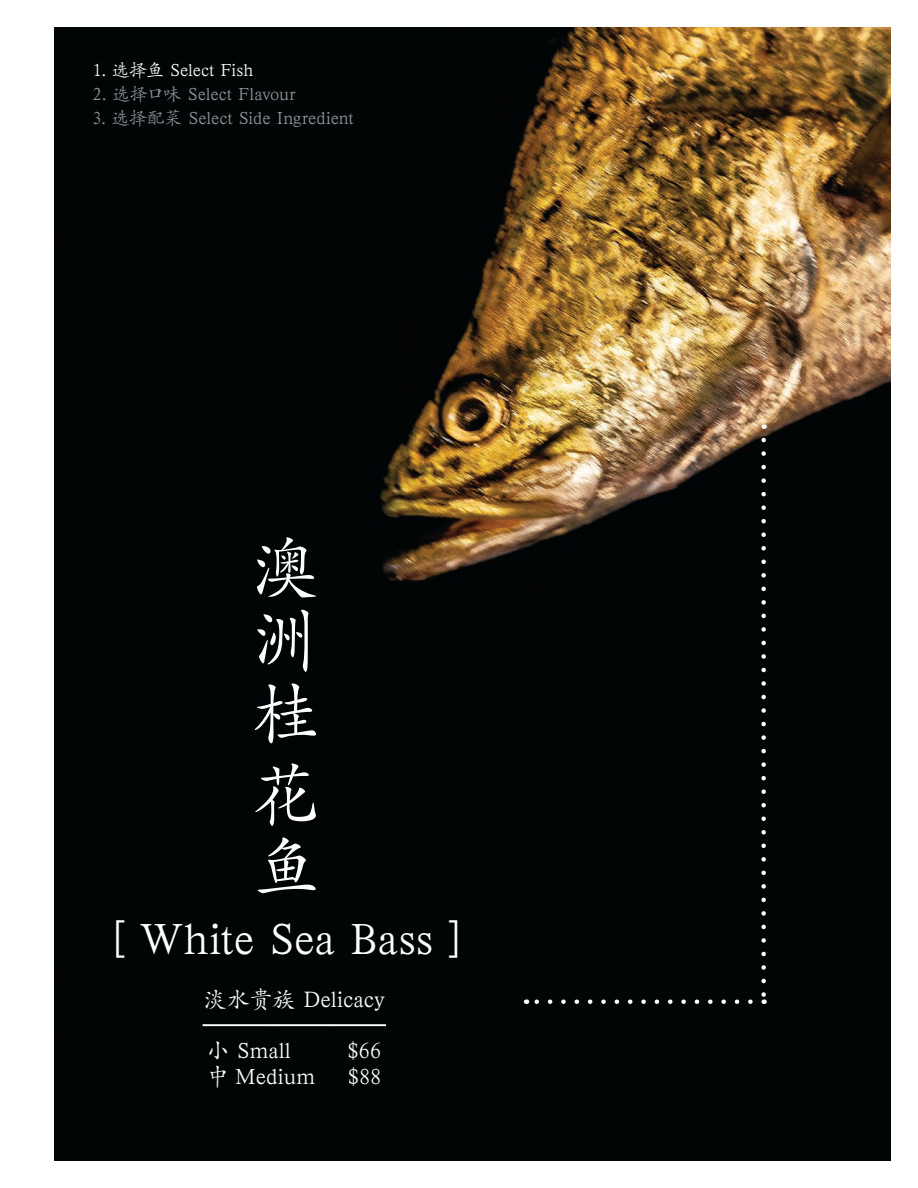
<style>
.page{position:relative;width:918px;height:1188px;background:#fff}
.page>*{position:absolute;margin:0;border:0;box-sizing:border-box;transform-origin:0 0}
.Fish-Chinese_Title{font:67.5px/72px "SIL Kai Reg Jian";color:#fff;text-align:justify}
.Fish-English_title{font:45px "SIL Kai Reg Jian";color:#fff}
.Detail_with_under-ru{font:22.95px "SIL Kai Reg Jian";color:#fff}
.Fish-Price{font:22.5px "SIL Kai Reg Jian";color:#fff}
.t1{font:18px "SIL Kai Reg Jian";letter-spacing:-.01em;color:#939598}
.t2{font:18px "SIL Kai Reg Jian";letter-spacing:-.005em;color:#fff}
</style>
<div class="page">
<img style="left:54px;top:27px;width:837px;height:1134px">
<hr style="left:203px;top:1024px;width:183px;height:2px;background:#fff">
<svg style="left:533px;top:999px;width:217px;height:5px"></svg>
<svg style="left:761px;top:440px;width:5px;height:564px"></svg>
<p class="t2" style="left:93px;top:58px;width:162px">1. 选择鱼 Select Fish</p>
<p class="t1" style="left:93px;top:82px;width:204px">2. 选择口味 Select Flavour</p>
<p class="t1" style="left:93px;top:106px;width:263px">3. 选择配菜 Select Side Ingredient</p>
<p class="Fish-Chinese_Title" style="left:253px;top:527px;width:69px">澳洲桂</p>
<p class="Fish-Chinese_Title" style="left:253px;top:754px;width:69px">花鱼</p>
<p class="Fish-English_title" style="left:113px;top:909px;width:350px">[ White Sea Bass ]</p>
<p class="Detail_with_under-ru" style="left:204px;top:984px;width:183px">淡水贵族 Delicacy</p>
<p class="Fish-Price" style="left:207px;top:1036px;width:85px">小 Small</p>
<p class="Fish-Price" style="left:348px;top:1036px;width:35px">$66</p>
<p class="Fish-Price" style="left:207px;top:1061px;width:110px">中 Medium</p>
<p class="Fish-Price" style="left:348px;top:1061px;width:35px">$88</p>
</div>
